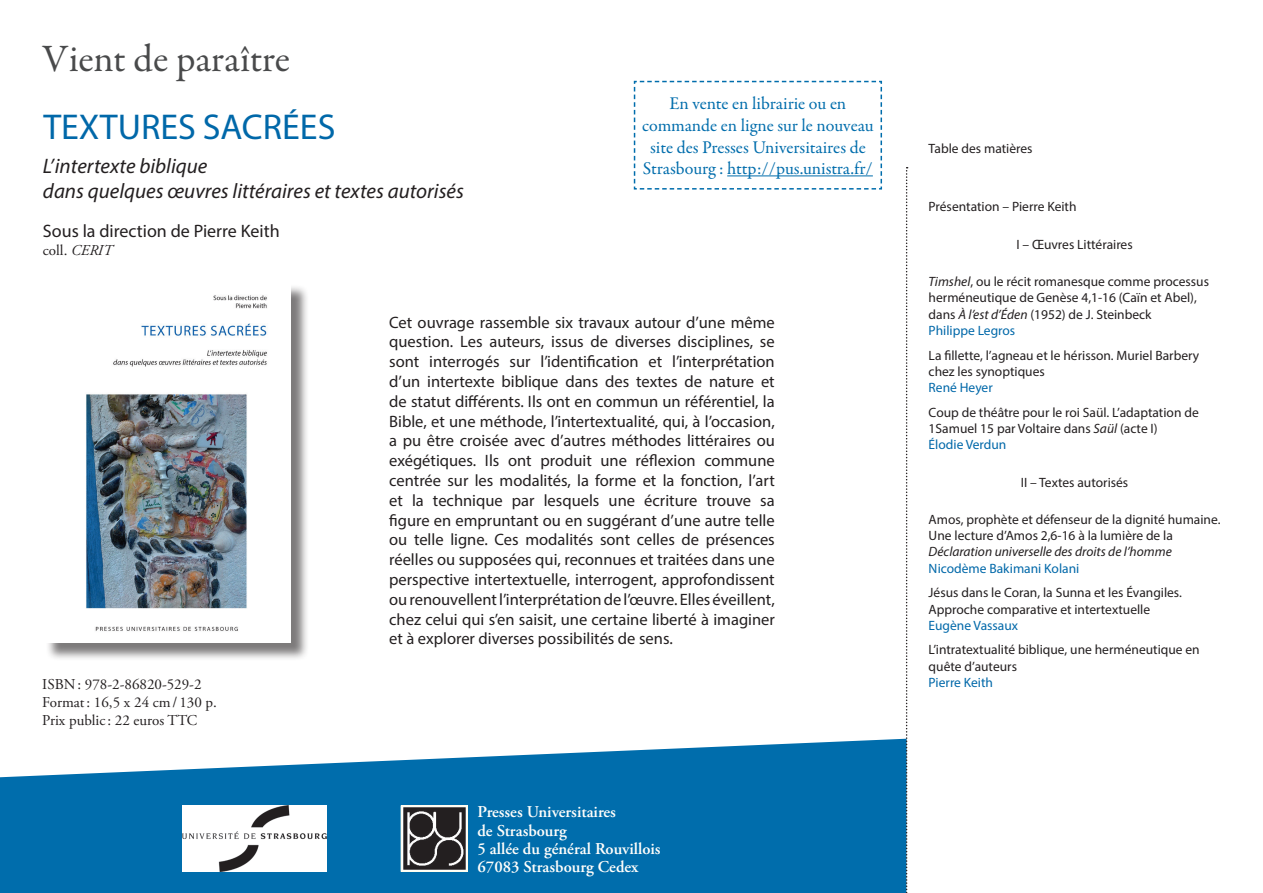
<style>
.page{position:relative;width:1263px;height:893px;background:#fff}
.page>*{position:absolute;margin:0;border:0;box-sizing:border-box;transform-origin:0 0}
.t1{font:39px "Garamond Premr Pro";color:#494a4b}
.t2{font:36px "Myriad Pro";color:#0068a9}
.t3{font:italic 21px/25.2px "Myriad Pro";color:#231f20}
.t4{font:18px/21.6px "Garamond Premr Pro";letter-spacing:-.005em;color:#006dac;text-align:center}
.t5{font:18px "Myriad Pro";color:#231f20}
.t6{font:16.5px/19.8px "Myriad Pro";color:#231f20;text-align:justify}
.t7{font:600 16.5px/18.1px "Adobe Garamond Pro";color:#fffefb}
.t8{font:15px/18px "Adobe Garamond Pro";color:#231f20}
.t9{font:13.5px/16.2px "Myriad Pro";color:#231f20}
.t10{font:13.5px "Myriad Pro";color:#0068a9}
.t11{font:italic 13.5px "Myriad Pro";color:#231f20}
.s1{font-style:italic}
.s2{color:#0068a9}
</style>
<div class="page">
<svg style="left:0;top:739px;width:906px;height:154px;background:#2381b7"></svg>
<svg style="left:906px;top:167px;width:2px;height:726px"></svg>
<svg style="left:633px;top:80px;width:250px;height:110px"></svg>
<img style="left:403px;top:807px;width:63px;height:63px">
<div style="left:401px;top:805px;width:67px;height:67px;border:1px solid #fffde9"></div>
<img style="left:182px;top:805px;width:144px;height:66px">
<div style="left:45px;top:284px;width:264px;height:377px;background:#231f20;opacity:.59"></div>
<img style="left:45px;top:284px;width:246px;height:359px">
<h1 class="t1" style="left:42px;top:35px;width:249px">Vient de paraître</h1>
<h2 class="t2" style="left:43px;top:105px;width:294px">Textures sacrées</h2>
<p class="t3" style="left:43px;top:153px;width:422px">L’intertexte biblique<br>dans quelques œuvres littéraires et textes autorisés</p>
<p class="t5" style="left:43px;top:220px;width:238px">Sous la direction de Pierre Keith</p>
<p class="t8" style="left:43px;top:242px;width:71px">coll. <span class="s1">CERIT</span></p>
<p class="t4" style="left:642px;top:93px;width:233px">En vente en librairie ou en commande en ligne sur le nouveau site des Presses Universitaires de Strasbourg : http://pus.unistra.fr/</p>
<p class="t8" style="left:42px;top:676px;width:176px">ISBN: 978-2-86820-529-2<br>Format: 16,5 x 24 cm/130 p.<br>Prix public : 22 euros TTC</p>
<p class="t6" style="left:389px;top:312px;width:387px">Cet ouvrage rassemble six travaux autour d’une même question. Les auteurs, issus de diverses disciplines, se sont interrogés sur l’identification et l’interprétation d’un intertexte biblique dans des textes de nature et de statut différents. Ils ont en commun un référentiel, la Bible, et une méthode, l’intertextualité, qui, à l’occasion, a pu être croisée avec d’autres méthodes littéraires ou exégétiques. Ils ont produit une réflexion commune centrée sur les modalités, la forme et la fonction, l’art et la technique par lesquels une écriture trouve sa figure en empruntant ou en suggérant d’une autre telle ou telle ligne. Ces modalités sont celles de présences réelles ou supposées qui, reconnues et traitées dans une perspective intertextuelle, interrogent, approfondissent ou renouvellent l’interprétation de l’œuvre. Elles éveillent, chez celui qui s’en saisit, une certaine liberté à imaginer et à explorer diverses possibilités de sens.</p>
<p class="t7" style="left:477px;top:803px;width:185px">Presses Universitaires<br>de Strasbourg<br>5 allée du général Rouvillois<br>67083 Strasbourg Cedex</p>
<p class="t9" style="left:929px;top:140px;width:105px">Table des matières</p>
<p class="t9" style="left:929px;top:198px;width:149px">Présentation – Pierre Keith</p>
<p class="t9" style="left:1016px;top:236px;width:118px">I – Œuvres Littéraires</p>
<p class="t9" style="left:929px;top:273px;width:282px"><span class="s1">Timshel</span>, ou le récit romanesque comme processus herméneutique de Genèse 4,1-16 (Caïn et Abel), dans <span class="s1">À l’est d’Éden</span> (1952) de J. Steinbeck<br><span class="s2">Philippe Legros</span></p>
<p class="t9" style="left:929px;top:347px;width:272px">La fillette, l’agneau et le hérisson. Muriel Barbery chez les synoptiques</p>
<p class="t10" style="left:929px;top:379px;width:66px">René Heyer</p>
<p class="t9" style="left:929px;top:404px;width:272px">Coup de théâtre pour le roi Saül. L’adaptation de<br>1Samuel 15 par Voltaire dans <span class="s1">Saül</span> (acte I)<br><span class="s2">Élodie Verdun</span></p>
<p class="t9" style="left:1021px;top:474px;width:109px">II – Textes autorisés</p>
<p class="t9" style="left:929px;top:511px;width:293px">Amos, prophète et défenseur de la dignité humaine.<br>Une lecture d’Amos 2,6-16 à la lumière de la</p>
<p class="t11" style="left:929px;top:543px;width:245px">Déclaration universelle des droits de l’homme</p>
<p class="t10" style="left:929px;top:560px;width:152px">Nicodème Bakimani Kolani</p>
<p class="t9" style="left:929px;top:584px;width:255px">Jésus dans le Coran, la Sunna et les Évangiles.<br>Approche comparative et intertextuelle</p>
<p class="t10" style="left:929px;top:617px;width:91px">Eugène Vassaux</p>
<p class="t9" style="left:929px;top:642px;width:273px">L’intratextualité biblique, une herméneutique en quête d’auteurs</p>
<p class="t10" style="left:929px;top:674px;width:66px">Pierre Keith</p>
</div>
